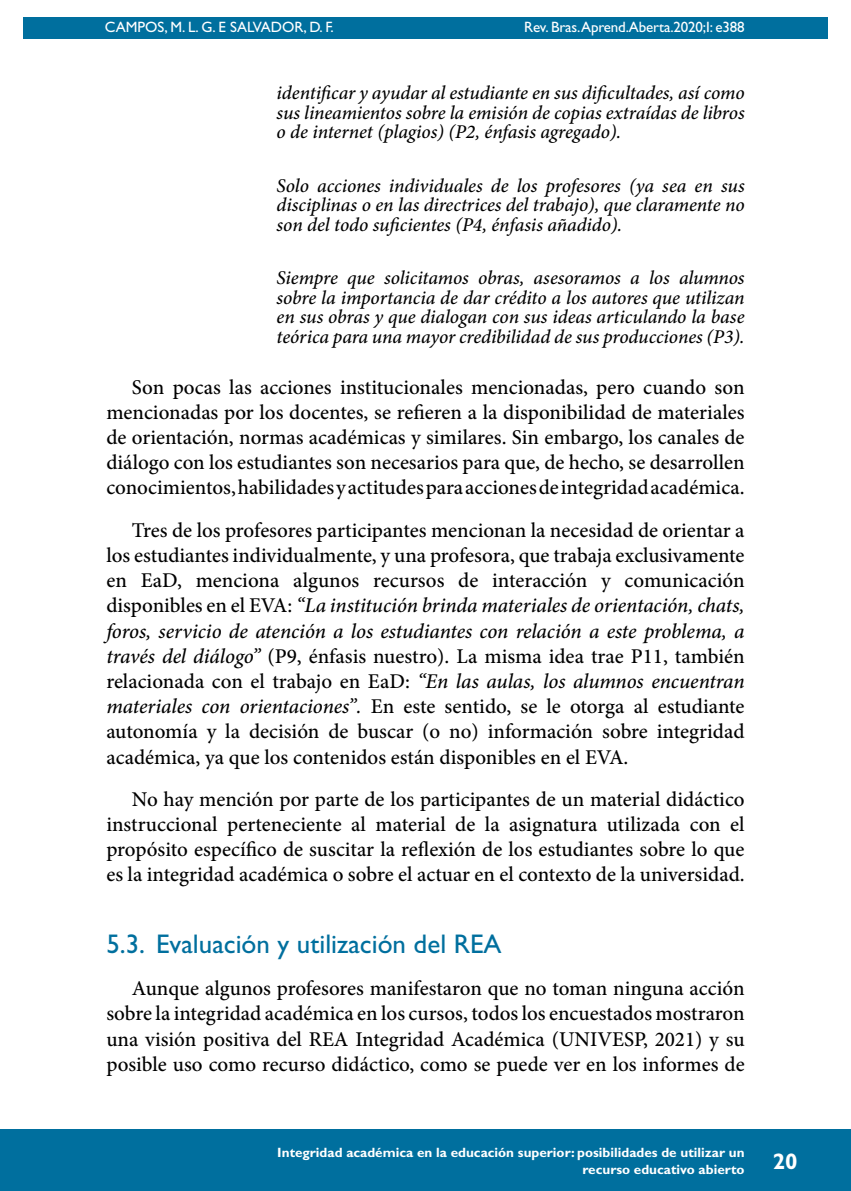
<style>
.page{position:relative;width:851px;height:1191px;background:#fff}
.page>*{position:absolute;margin:0;border:0;box-sizing:border-box;transform-origin:0 0}
.t1{font:27px "Gill Sans Std";color:#006f9e}
.t2{font:700 22.5px "Gill Sans Std";color:#fff}
.t3{font:500 21px/25.2px "Minion Pro";color:#000;text-align:justify}
.t4{font:italic 500 19.5px/19.5px "Minion Pro";letter-spacing:-.005em;color:#000;text-align:justify}
.t5{font:15px "Gill Sans Std";letter-spacing:-.01em;color:#fff}
.t6{font:700 13.5px/16.2px "Gill Sans Std";color:#fff;text-align:right}
.s1{font-style:italic}
</style>
<div class="page">
<hr style="left:104px;top:0;width:1px;height:467px;background:#006f9e">
<div style="left:23px;top:17px;width:804px;height:21px;background:#006f9e"></div>
<div style="left:0;top:1129px;width:850px;height:62px;background:#006f9e"></div>
<p class="t5" style="left:105px;top:18px;width:230px">CAMPOS, M. L. G. E SALVADOR, D. F.</p>
<p class="t5" style="left:524px;top:18px;width:222px">Rev. Bras.Aprend.Aberta.2020;I: e388</p>
<p class="t4" style="left:276px;top:83px;width:469px">identificar y ayudar al estudiante en sus dificultades, así como sus lineamientos sobre la emisión de copias extraídas de libros o de internet (plagios) (P2, énfasis agregado).</p>
<p class="t4" style="left:276px;top:176px;width:469px">Solo acciones individuales de los profesores (ya sea en sus disciplinas o en las directrices del trabajo), que claramente no son del todo suficientes (P4, énfasis añadido).</p>
<p class="t4" style="left:276px;top:268px;width:469px">Siempre que solicitamos obras, asesoramos a los alumnos sobre la importancia de dar crédito a los autores que utilizan en sus obras y que dialogan con sus ideas articulando la base teórica para una mayor credibilidad de sus producciones (P3).</p>
<p class="t3" style="left:106px;top:374px;width:639px;text-indent:26px">Son pocas las acciones institucionales mencionadas, pero cuando son mencionadas por los docentes, se refieren a la disponibilidad de materiales de orientación, normas académicas y similares. Sin embargo, los canales de diálogo con los estudiantes son necesarios para que, de hecho, se desarrollen conocimientos, habilidades y actitudes para acciones de integridad académica.</p>
<p class="t3" style="left:106px;top:517px;width:639px;text-indent:26px">Tres de los profesores participantes mencionan la necesidad de orientar a los estudiantes individualmente, y una profesora, que trabaja exclusivamente en EaD, menciona algunos recursos de interacción y comunicación disponibles en el EVA: <span class="s1">“La institución brinda materiales de orientación, chats, foros, servicio de atención a los estudiantes con relación a este problema, a través del diálogo”</span> (P9, énfasis nuestro). La misma idea trae P11, también relacionada con el trabajo en EaD: <span class="s1">“En las aulas, los alumnos encuentran materiales con orientaciones”.</span> En este sentido, se le otorga al estudiante autonomía y la decisión de buscar (o no) información sobre integridad académica, ya que los contenidos están disponibles en el EVA.</p>
<p class="t3" style="left:106px;top:786px;width:639px;text-indent:26px">No hay mención por parte de los participantes de un material didáctico instruccional perteneciente al material de la asignatura utilizada con el propósito específico de suscitar la reflexión de los estudiantes sobre lo que es la integridad académica o sobre el actuar en el contexto de la universidad.</p>
<p class="t1" style="left:106px;top:928px;width:397px">5.3. Evaluación y utilización del REA</p>
<p class="t3" style="left:106px;top:976px;width:639px;text-indent:26px">Aunque algunos profesores manifestaron que no toman ninguna acción sobre la integridad académica en los cursos, todos los encuestados mostraron una visión positiva del REA Integridad Académica (UNIVESP, 2021) y su posible uso como recurso didáctico, como se puede ver en los informes de</p>
<p class="t6" style="left:277px;top:1144px;width:468px">Integridad académica en la educación superior: posibilidades de utilizar un recurso educativo abierto</p>
<p class="t2" style="left:772px;top:1148px;width:26px">20</p>
</div>
